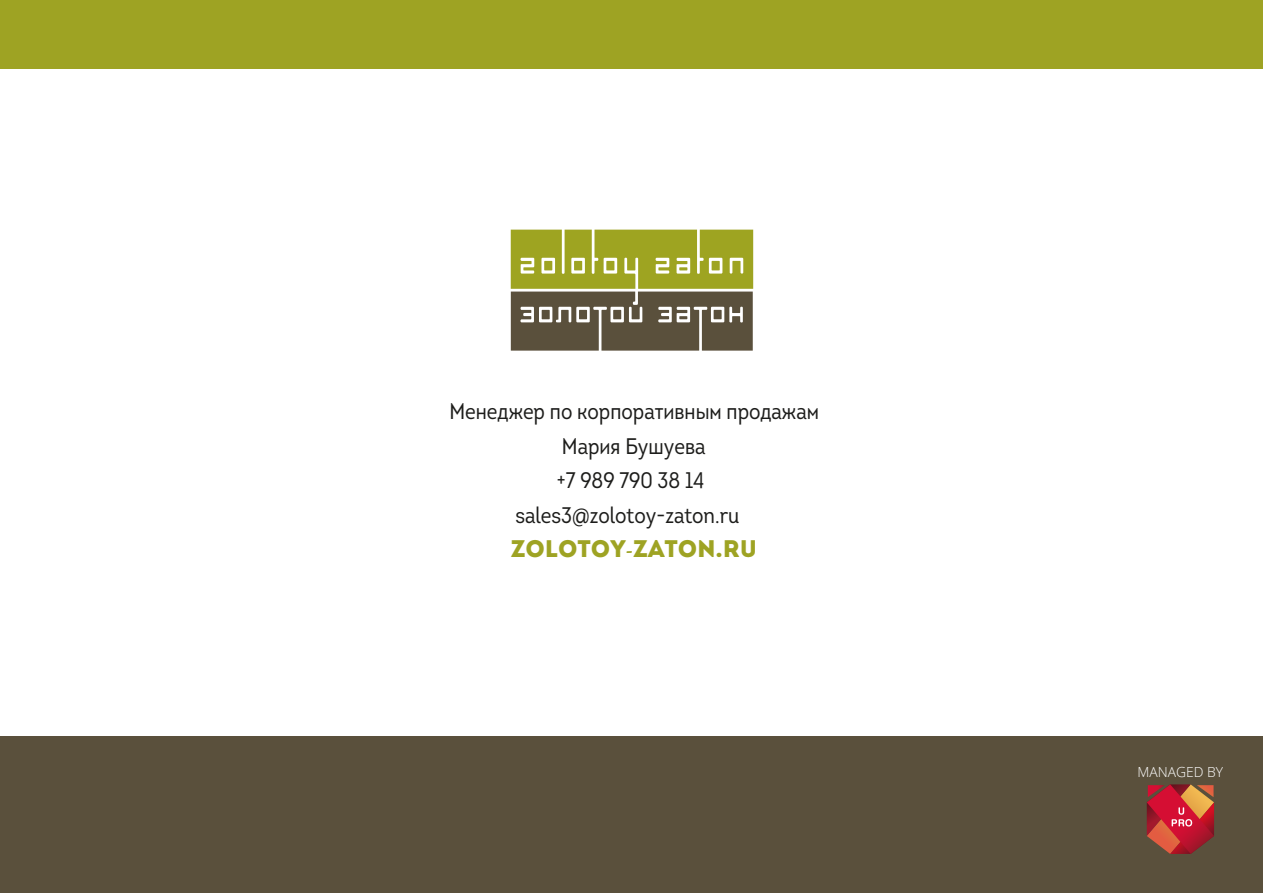
<style>
.page{position:relative;width:1263px;height:893px;background:#fff}
.page>*{position:absolute;margin:0;border:0;box-sizing:border-box;transform-origin:0 0}
.t1{font:24px "Intro";color:#9ea323}
.t2{font:22.5px "Intro Cond";color:#1d1d1b}
.t3{font:300 13.8px "Open Sans";color:#fff}
.s1{font-family:"Arno Pro";font-weight:600}
</style>
<div class="page">
<svg style="left:511px;top:230px;width:242px;height:121px;background:#8d8c4b"></svg>
<div style="left:0;top:736px;width:1263px;height:157px;background:#5a503c"></div>
<div style="left:0;top:0;width:1263px;height:69px;background:#9ea323"></div>
<svg style="left:1147px;top:784px;width:67px;height:70px;background:#bb3c3a"></svg>
<p class="t2" style="left:449px;top:397px;width:371px">Менеджер по корпоративным продажам</p>
<p class="t2" style="left:562px;top:432px;width:145px">Мария Бушуева</p>
<p class="t2" style="left:557px;top:466px;width:149px">+7 989 790 38 14</p>
<p class="t2" style="left:515px;top:501px;width:225px">sales3@zolotoy-zaton.ru</p>
<p class="t1" style="left:511px;top:534px;width:248px">ZOLOTOY<span class="s1">-</span>ZATON.RU</p>
<p class="t3" style="left:1137px;top:762px;width:87px">MANAGED BY</p>
</div>
